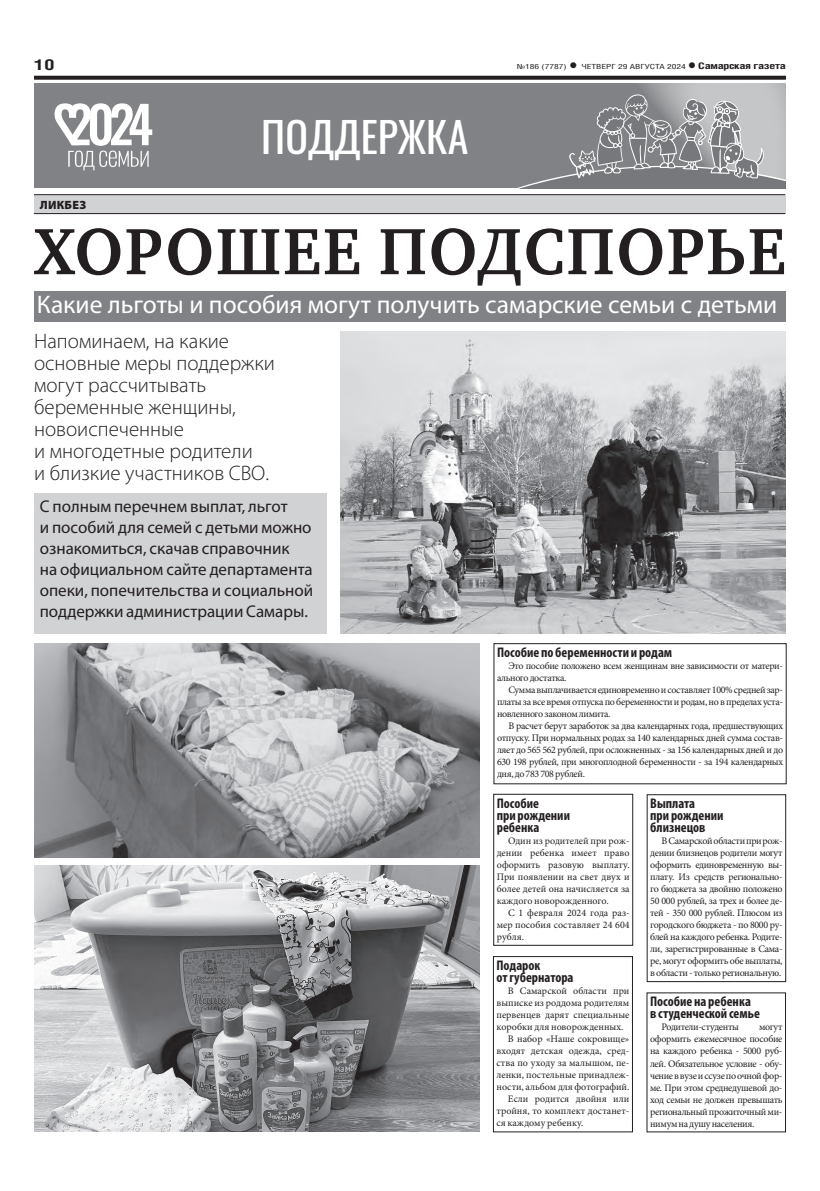
<style>
.page{position:relative;width:820px;height:1191px;background:#fff}
.page>*{position:absolute;margin:0;border:0;box-sizing:border-box;transform-origin:0 0}
.ЗАГОЛОВОК{font:700 67px "Charter C";letter-spacing:.03em;color:#231f20;scale:.95 1}
.t1{font:42px "Oswald";color:#fff}
.ПОДЗАГОЛОВОК{font:25.5px "Myriad Pro";color:#fff}
.ПОДЗАГОЛОВОК-2{font:300 21px/22px "Myriad Pro";color:#231f20}
.ОСНОВНОЙ{font:17px/21px "Myriad Pro";color:#231f20}
.t2{font:700 15px "Helios Cond";color:#231f20;scale:1.4 1}
.ЗАГ_в_ТЕКСТЕ{font:700 condensed 14px/12px "Myriad Pro";color:#231f20}
.РУБРИКА{font:900 12px "Myriad Pro";letter-spacing:.02em;color:#231f20}
.ОСНОВНОЙ-2{font:10px/12px "Minion Pro";letter-spacing:-.02em;color:#231f20;text-align:justify}
.t3{font:700 9px "Helios Cond";letter-spacing:-.02em;color:#231f20;scale:1.4 1}
.t4{font:7px "Helios Cond";color:#231f20;scale:1.4 1}
.s1{font-weight:700;font-size:16px}
.s2{font-size:16px}
</style>
<div class="page">
<svg style="left:34px;top:76px;width:751px;height:4px;background:#322f2f"></svg>
<div style="left:34px;top:195px;width:751px;height:19px;background:#d1d2d4"></div>
<hr style="left:34px;top:194px;width:751px;height:1px;background:#231f20">
<hr style="left:34px;top:213px;width:751px;height:1px;background:#231f20">
<div style="left:34px;top:291px;width:751px;height:31px;background:#808285"></div>
<img style="left:340px;top:332px;width:445px;height:302px">
<img style="left:34px;top:643px;width:445px;height:214px">
<div style="left:34px;top:83px;width:751px;height:105px;background:#808285"></div>
<svg style="left:54px;top:103px;width:98px;height:67px"></svg>
<svg style="left:517px;top:83px;width:268px;height:105px"></svg>
<div style="left:34px;top:493px;width:292px;height:141px;background:#d1d2d4"></div>
<img style="left:34px;top:865px;width:445px;height:266px">
<div style="left:493px;top:643px;width:293px;height:141px;border:1px solid #231f20"></div>
<div style="left:493px;top:794px;width:139px;height:151px;border:1px solid #231f20"></div>
<div style="left:493px;top:956px;width:139px;height:176px;border:1px solid #231f20"></div>
<p class="t2" style="left:34px;top:55px;width:16px">10</p>
<p class="t4" style="left:516px;top:63px;width:122px">№186 (7787) <span class="s1">•</span> ЧЕТВЕРГ 29 АВГУСТА 2024</p>
<p class="t3" style="left:687px;top:61px;width:72px"><span class="s2">•</span> Самарская газета</p>
<p class="t1" style="left:261px;top:100px;width:208px">ПОДДЕРЖКА</p>
<p class="РУБРИКА" style="left:40px;top:198px;width:48px">ЛИКБЕЗ</p>
<p class="ЗАГОЛОВОК" style="left:34px;top:215px;width:792px">ХОРОШЕЕ ПОДСПОРЬЕ</p>
<p class="ПОДЗАГОЛОВОК" style="left:37px;top:289px;width:741px">Какие льготы и пособия могут получить самарские семьи с детьми</p>
<p class="ПОДЗАГОЛОВОК-2" style="left:34px;top:329px;width:242px">Напоминаем, на какие основные меры поддержки могут рассчитывать беременные женщины, новоиспеченные<br>и многодетные родители<br>и близкие участников СВО.</p>
<p class="ОСНОВНОЙ" style="left:40px;top:495px;width:275px">С полным перечнем выплат, льгот<br>и пособий для семей с детьми можно ознакомиться, скачав справочник<br>на официальном сайте департамента опеки, попечительства и социальной поддержки администрации Самары.</p>
<p class="ЗАГ_в_ТЕКСТЕ" style="left:497px;top:646px;width:177px">Пособие по беременности и родам</p>
<p class="ОСНОВНОЙ-2" style="left:497px;top:660px;width:287px;text-indent:11px">Это пособие положено всем женщинам вне зависимости от матери&shy;ального достатка.</p>
<p class="ОСНОВНОЙ-2" style="left:497px;top:684px;width:287px;text-indent:11px">Сумма выплачивается единовременно и составляет 100% средней зар&shy;платы за все время отпуска по беременности и родам, но в пределах уста&shy;новленного законом лимита.</p>
<p class="ОСНОВНОЙ-2" style="left:497px;top:720px;width:287px;text-indent:11px">В расчет берут заработок за два календарных года, предшествующих отпуску. При нормальных родах за 140 календарных дней сумма состав&shy;ляет до 565 562 рублей, при осложненных - за 156 календарных дней и до 630 198 рублей, при многоплодной беременности - за 194 календарных дня, до 783 708 рублей.</p>
<p class="ЗАГ_в_ТЕКСТЕ" style="left:496px;top:797px;width:44px">Пособие</p>
<p class="ЗАГ_в_ТЕКСТЕ" style="left:496px;top:809px;width:75px">при рождении</p>
<p class="ЗАГ_в_ТЕКСТЕ" style="left:496px;top:821px;width:44px">ребенка</p>
<p class="ОСНОВНОЙ-2" style="left:496px;top:834px;width:134px;text-indent:11px">Один из родителей при рож&shy;дении ребенка имеет право оформить разовую выплату.<br>При появлении на свет двух и более детей она начисляется за каждого новорожденного.</p>
<p class="ОСНОВНОЙ-2" style="left:496px;top:906px;width:134px;text-indent:11px">С 1 февраля 2024 года раз&shy;мер пособия составляет 24 604 рубля.</p>
<p class="ЗАГ_в_ТЕКСТЕ" style="left:650px;top:797px;width:46px">Выплата</p>
<p class="ЗАГ_в_ТЕКСТЕ" style="left:650px;top:809px;width:75px">при рождении</p>
<p class="ЗАГ_в_ТЕКСТЕ" style="left:650px;top:821px;width:57px">близнецов</p>
<p class="ОСНОВНОЙ-2" style="left:650px;top:835px;width:134px;text-indent:11px">В Самарской области при рож&shy;дении близнецов родители могут оформить единовременную вы&shy;плату. Из средств регионально&shy;го бюджета за двойню положено 50 000 рублей, за трех и более де&shy;тей - 350 000 рублей. Плюсом из городского бюджета - по 8000 ру&shy;блей на каждого ребенка. Родите&shy;ли, зарегистрированные в Сама&shy;ре, могут оформить обе выплаты, в области - только региональную.</p>
<p class="ЗАГ_в_ТЕКСТЕ" style="left:496px;top:959px;width:45px">Подарок</p>
<p class="ЗАГ_в_ТЕКСТЕ" style="left:496px;top:971px;width:78px">от губернатора</p>
<p class="ОСНОВНОЙ-2" style="left:496px;top:985px;width:134px;text-indent:11px">В Самарской области при выписке из роддома родителям первенцев дарят специальные коробки для новорожденных.</p>
<p class="ОСНОВНОЙ-2" style="left:496px;top:1033px;width:134px;text-indent:11px">В набор «Наше сокровище» входят детская одежда, сред&shy;ства по уходу за малышом, пе&shy;ленки, постельные принадлеж&shy;ности, альбом для фотографий.</p>
<p class="ОСНОВНОЙ-2" style="left:496px;top:1093px;width:134px;text-indent:11px">Если родится двойня или тройня, то комплект достанет&shy;ся каждому ребенку.</p>
<p class="ЗАГ_в_ТЕКСТЕ" style="left:649px;top:995px;width:111px">Пособие на ребенка в студенческой семье</p>
<p class="ОСНОВНОЙ-2" style="left:661px;top:1021px;width:79px">Родители-студенты</p>
<p class="ОСНОВНОЙ-2" style="left:649px;top:1021px;width:134px;text-indent:109px">могут оформить ежемесячное пособие на каждого ребенка - 5000 руб&shy;лей. Обязательное условие - обу&shy;чение в вузе и ссузе по очной фор&shy;ме. При этом среднедушевой до&shy;ход семьи не должен превышать региональный прожиточный ми&shy;нимум на душу населения.</p>
</div>
